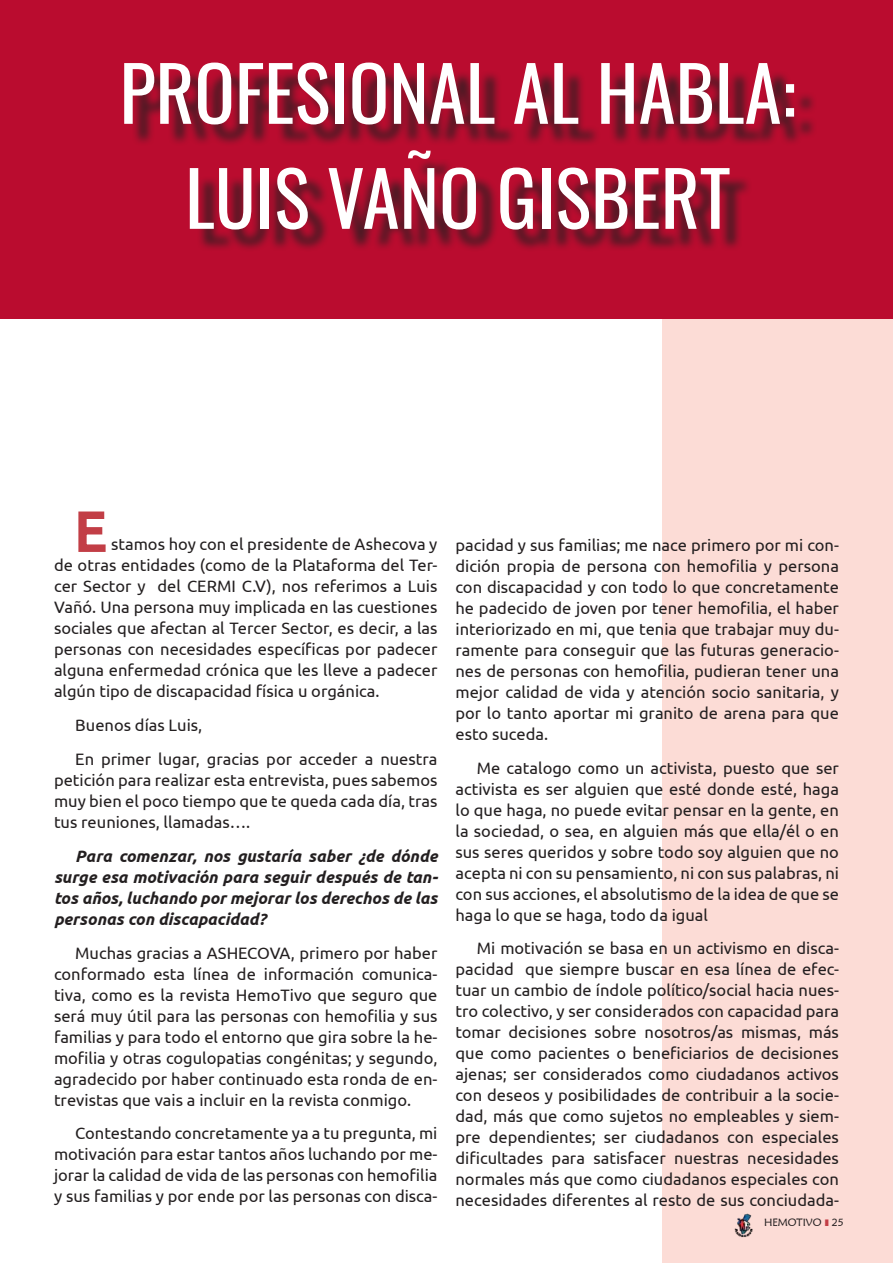
<style>
.page{position:relative;width:893px;height:1263px;background:#fff}
.page>*{position:absolute;margin:0;border:0;box-sizing:border-box;transform-origin:0 0}
.t1{font:75px/105px "Oswald";color:#fff;text-align:center}
.t2{font:54px "Ubuntu";color:#c23e46}
.t3{font:16.5px/21px "Ubuntu";color:#231f20;text-align:justify}
.t4{font:italic 700 16.5px/21px "Ubuntu";color:#231f20;text-align:justify}
.t5{font:10.5px "Maiandra GD";color:#231f20}
.s1{color:#c23e46}
</style>
<div class="page">
<div style="left:662px;top:0;width:231px;height:1263px;background:#fcdcd6"></div>
<img style="left:734px;top:1213px;width:19px;height:25px">
<div style="left:0;top:0;width:893px;height:318px;background:#ba0c2f"></div>
<div style="left:131px;top:69px;width:686px;height:184px;background:#231f20;opacity:.75"></div>
<svg style="left:78px;top:511px;width:28px;height:41px"></svg>
<h1 class="t1" style="left:119px;top:33px;width:678px">PROFESIONAL AL HABLA:<br>LUIS VAÑO GISBERT</h1>
<h2 class="t2" style="left:75px;top:498px;width:32px">E</h2>
<p class="t3" style="left:54px;top:533px;width:385px;text-indent:57px">stamos hoy con el presidente de Ashecova y de otras entidades (como de la Plataforma del Ter&shy;cer Sector y del CERMI C.V), nos referimos a Luis Vañó. Una persona muy implicada en las cuestiones sociales que afectan al Tercer Sector, es decir, a las personas con necesidades específicas por padecer alguna enfermedad crónica que les lleve a padecer algún tipo de discapacidad física u orgánica.</p>
<p class="t3" style="left:75px;top:708px;width:364px;line-height:33.8px">Buenos días Luis,<br>En primer lugar, gracias por acceder a nuestra</p>
<p class="t3" style="left:54px;top:769px;width:385px">petición para realizar esta entrevista, pues sabemos muy bien el poco tiempo que te queda cada día, tras tus reuniones, llamadas….</p>
<p class="t4" style="left:54px;top:845px;width:386px;text-indent:21px">Para comenzar, nos gustaría saber ¿de dónde surge esa motivación para seguir después de tan&shy;tos años, luchando por mejorar los derechos de las personas con discapacidad?</p>
<p class="t3" style="left:54px;top:942px;width:385px;text-indent:21px">Muchas gracias a ASHECOVA, primero por haber conformado esta línea de información comunica&shy;tiva, como es la revista HemoTivo que seguro que será muy útil para las personas con hemofilia y sus familias y para todo el entorno que gira sobre la he&shy;mofilia y otras cogulopatias congénitas; y segundo, agradecido por haber continuado esta ronda de en&shy;trevistas que vais a incluir en la revista conmigo.</p>
<p class="t3" style="left:54px;top:1122px;width:385px;text-indent:21px">Contestando concretamente ya a tu pregunta, mi motivación para estar tantos años luchando por me&shy;jorar la calidad de vida de las personas con hemofilia y sus familias y por ende por las personas con disca-</p>
<p class="t3" style="left:455px;top:534px;width:385px">pacidad y sus familias; me nace primero por mi con&shy;dición propia de persona con hemofilia y persona con discapacidad y con todo lo que concretamente he padecido de joven por tener hemofilia, el haber interiorizado en mi, que tenia que trabajar muy du&shy;ramente para conseguir que las futuras generacio&shy;nes de personas con hemofilia, pudieran tener una mejor calidad de vida y atención socio sanitaria, y por lo tanto aportar mi granito de arena para que esto suceda.</p>
<p class="t3" style="left:455px;top:757px;width:385px;text-indent:21px">Me catalogo como un activista, puesto que ser activista es ser alguien que esté donde esté, haga lo que haga, no puede evitar pensar en la gente, en la sociedad, o sea, en alguien más que ella/él o en sus seres queridos y sobre todo soy alguien que no acepta ni con su pensamiento, ni con sus palabras, ni con sus acciones, el absolutismo de la idea de que se haga lo que se haga, todo da igual</p>
<p class="t3" style="left:455px;top:937px;width:385px;text-indent:21px">Mi motivación se basa en un activismo en disca&shy;pacidad que siempre buscar en esa línea de efec&shy;tuar un cambio de índole político/social hacia nues&shy;tro colectivo, y ser considerados con capacidad para tomar decisiones sobre nosotros/as mismas, más que como pacientes o beneficiarios de decisiones ajenas; ser considerados como ciudadanos activos con deseos y posibilidades de contribuir a la socie&shy;dad, más que como sujetos no empleables y siem&shy;pre dependientes; ser ciudadanos con especiales dificultades para satisfacer nuestras necesidades normales más que como ciudadanos especiales con necesidades diferentes al resto de sus conciudada-</p>
<p class="t5" style="left:764px;top:1216px;width:81px">HEMOTIVO <span class="s1">┃</span> 25</p>
</div>
